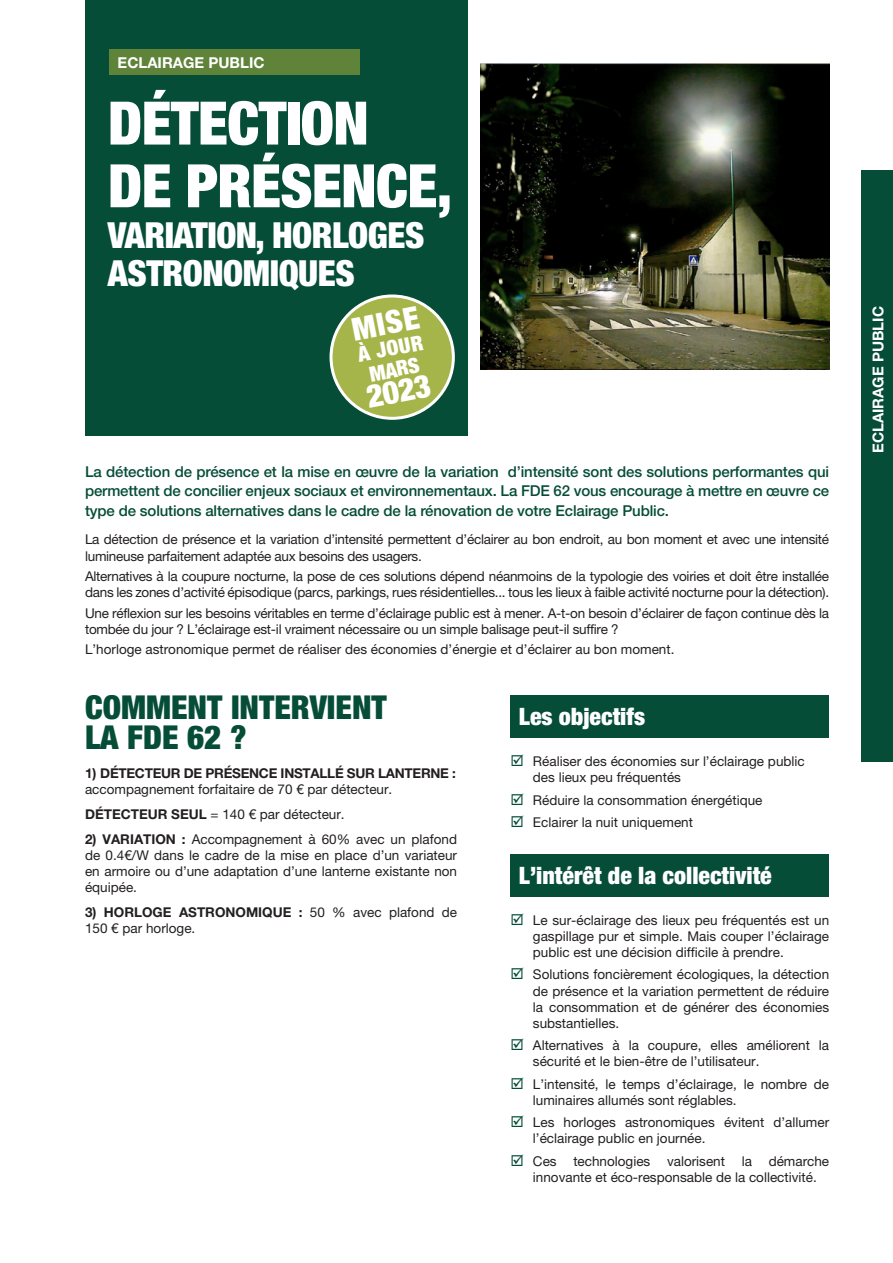
<style>
.page{position:relative;width:893px;height:1263px;background:#fff}
.page>*{position:absolute;margin:0;border:0;box-sizing:border-box;transform-origin:0 0}
.ParaStyle01-Interlig{font:900 condensed 60px/62.7px "Helvetica Neue LT Pro";letter-spacing:-.01em;color:#fff}
.ParaStyle01-Interlig-2{font:900 condensed 36px/38.1px "Helvetica Neue LT Pro";letter-spacing:-.01em;color:#fff}
.TITRE_H2{font:900 condensed 33px/30px "Helvetica Neue LT Pro";color:#064d38}
.ParaStyle01-Interlig-3{font:900 condensed 31.65px "Helvetica Neue LT Pro";color:#fff}
.Sous-titre_2_dans_ca{font:900 condensed 24px "Helvetica Neue LT Pro";color:#fff}
.ParaStyle01-Interlig-4{font:900 condensed 21.15px/21.5px "Helvetica Neue LT Pro";color:#fff;text-align:center}
.Texte_intro{font:500 15px/19.5px "Helvetica Neue LT Pro";letter-spacing:-.01em;color:#064d38;text-align:justify}
.Titre_fiche{font:700 15px "Helvetica Neue LT Pro";color:#fff}
.Texte_contenu{font:13.5px/16.2px "Helvetica Neue LT Pro";letter-spacing:-.02em;color:#231f20}
.Liste_carré_coché{font:13.5px/16.2px "Helvetica Neue LT Pro";color:#231f20}
.Texte_contenu-2{font:13.5px/16.2px "Helvetica Neue LT Pro";color:#231f20}
.Texte_contenu-3{font:700 13.5px "Helvetica Neue LT Pro";letter-spacing:-.02em;color:#231f20}
.s1{font-weight:700}
.s2{color:#064d38}
</style>
<div class="page">
<div style="left:85px;top:0;width:383px;height:436px;background:#064d38"></div>
<div style="left:109px;top:50px;width:251px;height:25px;background:#5e8339"></div>
<div style="left:861px;top:170px;width:32px;height:592px;background:#064d38"></div>
<img style="left:480px;top:64px;width:349px;height:306px">
<div style="left:510px;top:696px;width:319px;height:42px;background:#064d38"></div>
<div style="left:510px;top:854px;width:319px;height:42px;background:#064d38"></div>
<div style="left:331px;top:296px;width:122px;height:122px;background:#a5b549;border-radius:50%"></div>
<div style="left:330px;top:294px;width:125px;height:126px;border:3px solid #fff;border-radius:50%"></div>
<p class="Titre_fiche" style="left:118px;top:53px;width:148px">ECLAIRAGE PUBLIC</p>
<p class="ParaStyle01-Interlig" style="left:108px;top:91px;width:346px">DÉTECTION<br>DE PRÉSENCE,</p>
<p class="ParaStyle01-Interlig-2" style="left:108px;top:216px;width:318px">VARIATION, HORLOGES<br>ASTRONOMIQUES</p>
<p class="ParaStyle01-Interlig-3" style="left:349px;top:311px;width:69px;rotate:-11deg">MISE</p>
<p class="ParaStyle01-Interlig-4" style="left:356px;top:344px;width:67px;rotate:-11deg">À JOUR<br>MARS</p>
<p class="ParaStyle01-Interlig-3" style="left:363px;top:378px;width:66px;rotate:-11deg">2023</p>
<p class="Texte_intro" style="left:85px;top:461px;width:746px">La détection de présence et la mise en œuvre de la variation d’intensité sont des solutions performantes qui permettent de concilier enjeux sociaux et environnementaux. La FDE 62 vous encourage à mettre en œuvre ce type de solutions alternatives dans le cadre de la rénovation de votre Eclairage Public.</p>
<p class="Texte_contenu" style="left:85px;top:531px;width:746px">La détection de présence et la variation d’intensité permettent d’éclairer au bon endroit, au bon moment et avec une intensité lumineuse parfaitement adaptée aux besoins des usagers.</p>
<p class="Texte_contenu" style="left:85px;top:568px;width:746px">Alternatives à la coupure nocturne, la pose de ces solutions dépend néanmoins de la typologie des voiries et doit être installée dans les zones d’activité épisodique (parcs, parkings, rues résidentielles... tous les lieux à faible activité nocturne pour la détection).</p>
<p class="Texte_contenu" style="left:85px;top:605px;width:745px">Une réflexion sur les besoins véritables en terme d’éclairage public est à mener. A-t-on besoin d’éclairer de façon continue dès la tombée du jour ? L’éclairage est-il vraiment nécessaire ou un simple balisage peut-il suffire ?</p>
<p class="Texte_contenu-2" style="left:85px;top:641px;width:591px">L’horloge astronomique permet de réaliser des économies d’énergie et d’éclairer au bon moment.</p>
<p class="TITRE_H2" style="left:85px;top:692px;width:303px">COMMENT INTERVIENT<br>LA FDE 62 ?</p>
<p class="Texte_contenu-3" style="left:85px;top:765px;width:372px">1) DÉTECTEUR DE PRÉSENCE INSTALLÉ SUR LANTERNE :</p>
<p class="Texte_contenu-2" style="left:85px;top:781px;width:309px">accompagnement forfaitaire de 70 € par détecteur.</p>
<p class="Texte_contenu-2" style="left:85px;top:806px;width:261px"><span class="s1">DÉTECTEUR SEUL</span> = 140 € par détecteur.</p>
<p class="Texte_contenu" style="left:85px;top:831px;width:374px;text-align:justify"><span class="s1">2) VARIATION :</span> Accompagnement à 60% avec un plafond de 0.4€/W dans le cadre de la mise en place d’un variateur en armoire ou d’une adaptation d’une lanterne existante non équipée.</p>
<p class="Texte_contenu-2" style="left:85px;top:904px;width:374px"><span class="s1">3) HORLOGE ASTRONOMIQUE :</span> 50 % avec plafond de<br>150 € par horloge.</p>
<p class="Sous-titre_2_dans_ca" style="left:519px;top:702px;width:128px">Les objectifs</p>
<p class="Liste_carré_coché" style="left:533px;top:753px;width:273px;text-indent:-22px"><span class="s2">☑</span> Réaliser des économies sur l’éclairage public des lieux peu fréquentés</p>
<p class="Liste_carré_coché" style="left:510px;top:792px;width:254px"><span class="s2">☑</span> Réduire la consommation énergétique</p>
<p class="Liste_carré_coché" style="left:510px;top:814px;width:184px"><span class="s2">☑</span> Eclairer la nuit uniquement</p>
<p class="Sous-titre_2_dans_ca" style="left:519px;top:860px;width:254px">L’intérêt de la collectivité</p>
<p class="Liste_carré_coché" style="left:533px;top:912px;width:298px;text-align:justify;text-indent:-22px"><span class="s2">☑</span> Le sur-éclairage des lieux peu fréquentés est un gaspillage pur et simple. Mais couper l’éclairage public est une décision difficile à prendre.</p>
<p class="Liste_carré_coché" style="left:533px;top:966px;width:298px;text-align:justify;text-indent:-22px"><span class="s2">☑</span> Solutions foncièrement écologiques, la détection de présence et la variation permettent de réduire la consommation et de générer des économies substantielles.</p>
<p class="Liste_carré_coché" style="left:533px;top:1037px;width:298px;text-indent:-22px"><span class="s2">☑</span> Alternatives à la coupure, elles améliorent la sécurité et le bien-être de l’utilisateur.</p>
<p class="Liste_carré_coché" style="left:533px;top:1076px;width:298px;text-indent:-22px"><span class="s2">☑</span> L’intensité, le temps d’éclairage, le nombre de luminaires allumés sont réglables.</p>
<p class="Liste_carré_coché" style="left:533px;top:1114px;width:298px;text-indent:-22px"><span class="s2">☑</span> Les horloges astronomiques évitent d’allumer l’éclairage public en journée.</p>
<p class="Liste_carré_coché" style="left:533px;top:1152px;width:298px;text-indent:-22px"><span class="s2">☑</span> Ces technologies valorisent la démarche innovante et éco-responsable de la collectivité.</p>
<p class="Titre_fiche" style="left:869px;top:453px;width:148px;rotate:-90deg">ECLAIRAGE PUBLIC</p>
</div>
